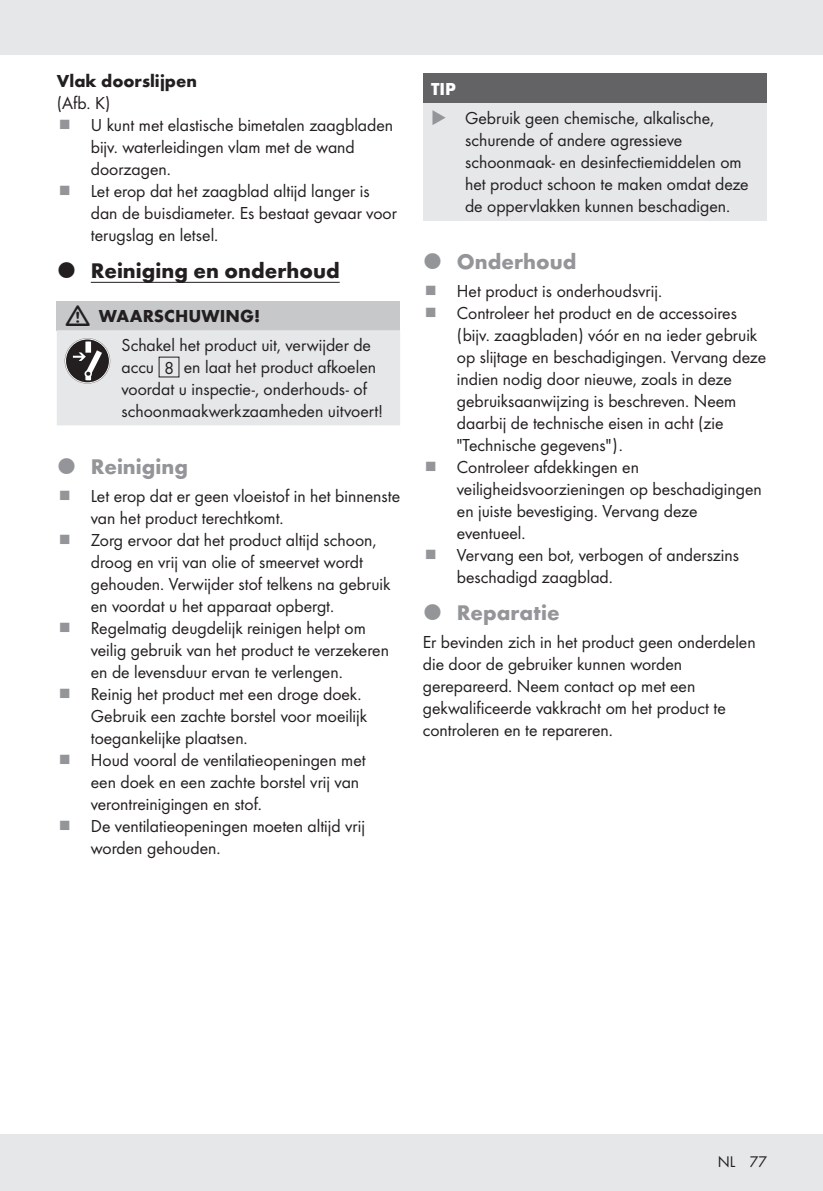
<style>
.page{position:relative;width:823px;height:1191px;background:#fff}
.page>*{position:absolute;margin:0;border:0;box-sizing:border-box;transform-origin:0 0}
.t1{font:700 22px "Futura";color:#939598}
.t2{font:700 22px "Futura";color:#231f20}
.Body{font:18px/22px "Futura Boo";color:#231f20}
.Headline-03_SB{font:700 18px "Futura";color:#231f20}
.Indent{font:18px "Futura Boo";color:#231f20}
.Body-2{font:700 18px "Futura";color:#fff}
.Boxed_Numbers__1_Dig{font:18px "Futura Boo";color:#231f20}
.t3{font:16px "Futura Boo";color:#231f20}
.s1{color:#939598}
</style>
<div class="page">
<div style="left:0;top:1134px;width:822px;height:57px;background:#e6e7e9"></div>
<div style="left:0;top:0;width:822px;height:54px;background:#e6e7e9"></div>
<hr style="left:91px;top:282px;width:248px;height:1px;background:#231f20">
<div style="left:57px;top:301px;width:343px;height:29px;background:#c7c8ca"></div>
<div style="left:423px;top:74px;width:343px;height:29px;background:#636366"></div>
<div style="left:423px;top:103px;width:343px;height:117px;background:#e6e7e9"></div>
<div style="left:57px;top:330px;width:343px;height:95px;background:#e6e7e9"></div>
<p class="Headline-03_SB" style="left:57px;top:68px;width:142px">Vlak doorslijpen</p>
<p class="Indent" style="left:57px;top:91px;width:55px">(Afb. K)</p>
<p class="Body" style="left:91px;top:113px;width:304px">U kunt met elastische bimetalen zaagbladen bijv. waterleidingen vlam met de wand doorzagen.</p>
<p class="Body" style="left:91px;top:179px;width:307px">Let erop dat het zaagblad altijd langer is dan de buisdiameter. Es bestaat gevaar voor terugslag en letsel.</p>
<p class="t2" style="left:91px;top:255px;width:250px">Reiniging en onderhoud</p>
<p class="Headline-03_SB" style="left:99px;top:303px;width:163px">WAARSCHUWING!</p>
<p class="Body" style="left:121px;top:333px;width:251px">Schakel het product uit, verwijder de accu</p>
<p class="Body" style="left:121px;top:355px;width:263px;text-indent:62px">en laat het product afkoelen voordat u inspectie-, onderhouds- of schoonmaakwerkzaamheden uitvoert!</p>
<p class="Boxed_Numbers__1_Dig" style="left:164px;top:355px;width:11px">8</p>
<p class="t1" style="left:91px;top:450px;width:99px">Reiniging</p>
<p class="Body" style="left:91px;top:484px;width:310px">Let erop dat er geen vloeistof in het binnenste van het product terechtkomt.</p>
<p class="Body" style="left:91px;top:528px;width:301px">Zorg ervoor dat het product altijd schoon, droog en vrij van olie of smeervet wordt gehouden. Verwijder stof telkens na gebruik en voordat u het apparaat opbergt.</p>
<p class="Body" style="left:91px;top:616px;width:299px">Regelmatig deugdelijk reinigen helpt om veilig gebruik van het product te verzekeren en de levensduur ervan te verlengen.</p>
<p class="Body" style="left:91px;top:682px;width:278px">Reinig het product met een droge doek.<br>Gebruik een zachte borstel voor moeilijk toegankelijke plaatsen.</p>
<p class="Body" style="left:91px;top:748px;width:276px">Houd vooral de ventilatieopeningen met een doek en een zachte borstel vrij van verontreinigingen en stof.</p>
<p class="Body" style="left:91px;top:814px;width:275px">De ventilatieopeningen moeten altijd vrij worden gehouden.</p>
<p class="Body-2" style="left:431px;top:76px;width:26px">TIP</p>
<p class="Body" style="left:465px;top:106px;width:285px;text-indent:-34px"><span class="s1">◆</span> Gebruik geen chemische, alkalische, schurende of andere agressieve schoonmaak- en desinfectiemiddelen om het product schoon te maken omdat deze de oppervlakken kunnen beschadigen.</p>
<p class="t1" style="left:456px;top:245px;width:121px">Onderhoud</p>
<p class="Body" style="left:456px;top:279px;width:204px">Het product is onderhoudsvrij.</p>
<p class="Body" style="left:456px;top:301px;width:310px">Controleer het product en de accessoires (bijv. zaagbladen) vóór en na ieder gebruik op slijtage en beschadigingen. Vervang deze indien nodig door nieuwe, zoals in deze gebruiksaanwijzing is beschreven. Neem daarbij de technische eisen in acht (zie "Technische gegevens").</p>
<p class="Body" style="left:456px;top:455px;width:306px">Controleer afdekkingen en veiligheidsvoorzieningen op beschadigingen en juiste bevestiging. Vervang deze eventueel.</p>
<p class="Body" style="left:456px;top:543px;width:283px">Vervang een bot, verbogen of anderszins beschadigd zaagblad.</p>
<p class="t1" style="left:456px;top:596px;width:104px">Reparatie</p>
<p class="Body" style="left:422px;top:630px;width:334px">Er bevinden zich in het product geen onderdelen die door de gebruiker kunnen worden gerepareerd. Neem contact op met een gekwalificeerde vakkracht om het product te controleren en te repareren.</p>
<p class="t3" style="left:717px;top:1150px;width:51px">NL 77</p>
</div>
